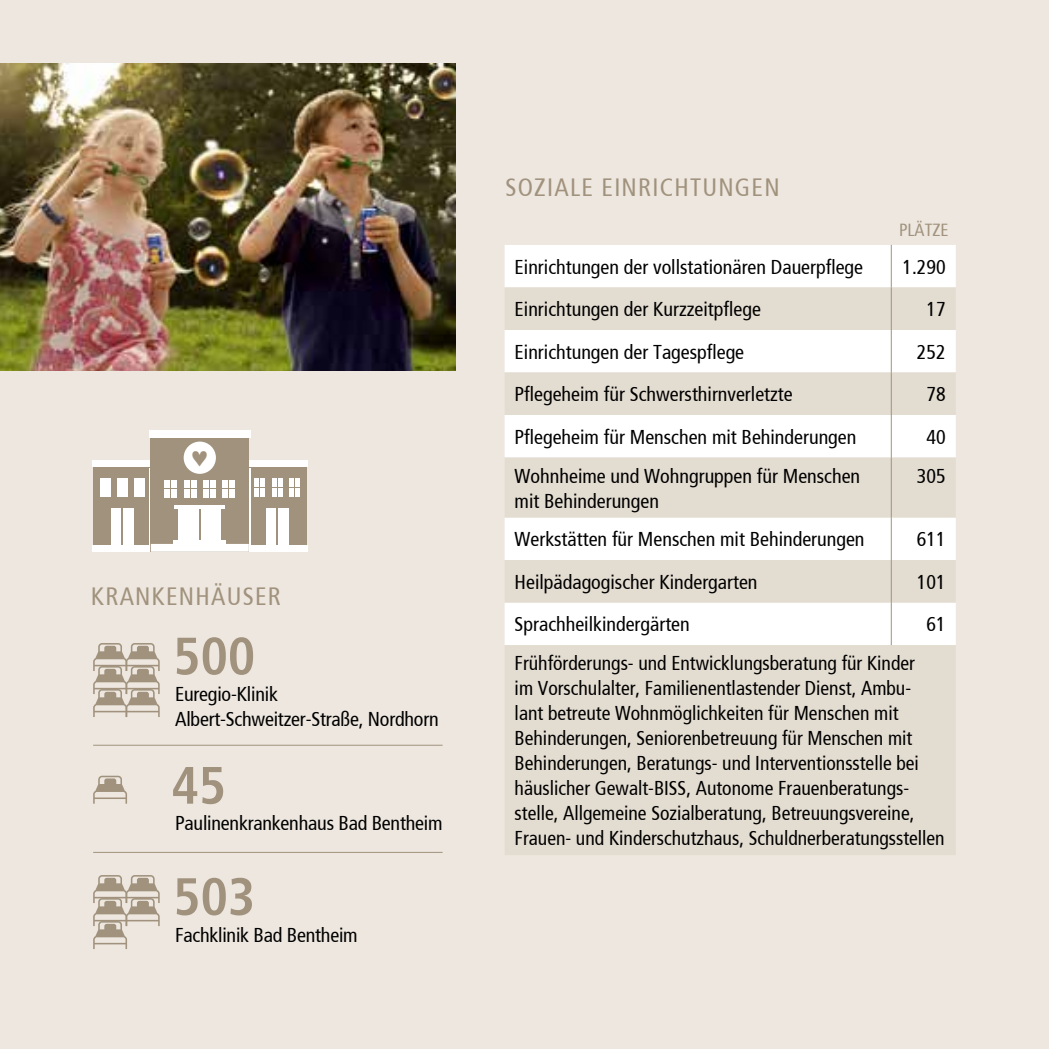
<style>
.page{position:relative;width:1049px;height:1049px;background:#ede7df}
.page>*{position:absolute;margin:0;border:0;box-sizing:border-box;transform-origin:0 0}
.t1{font:700 condensed 52.5px "Frutiger";color:#a1927d}
.t2{font:condensed 25px "Frutiger";letter-spacing:.05em;color:#a1927d}
.t3{font:condensed 20px/25px "Frutiger";color:#000}
.t4{font:condensed 17.5px "Frutiger";color:#a1927d}
</style>
<div class="page">
<div style="left:505px;top:245px;width:451px;height:42px;background:#fff"></div>
<svg style="left:505px;top:287px;width:451px;height:568px;fill:#e3dcd1"></svg>
<hr style="left:891px;top:245px;width:1px;height:42px;background:#a1927d">
<hr style="left:891px;top:287px;width:1px;height:43px;background:#a1927d">
<hr style="left:891px;top:330px;width:1px;height:42px;background:#a1927d">
<hr style="left:891px;top:372px;width:1px;height:43px;background:#a1927d">
<hr style="left:891px;top:415px;width:1px;height:42px;background:#a1927d">
<hr style="left:891px;top:457px;width:1px;height:60px;background:#a1927d">
<hr style="left:891px;top:517px;width:1px;height:43px;background:#a1927d">
<hr style="left:891px;top:560px;width:1px;height:42px;background:#a1927d">
<hr style="left:891px;top:602px;width:1px;height:43px;background:#a1927d">
<div style="left:93px;top:463px;width:59px;height:87px;background:#a1927d"></div>
<div style="left:92px;top:460px;width:61px;height:7px;background:#fff"></div>
<div style="left:111px;top:508px;width:23px;height:40px;background:#fff"></div>
<hr style="left:122px;top:507px;width:1px;height:43px;background:#a1927d">
<div style="left:100px;top:478px;width:11px;height:19px;background:#fff"></div>
<div style="left:117px;top:478px;width:11px;height:19px;background:#fff"></div>
<div style="left:134px;top:478px;width:11px;height:19px;background:#fff"></div>
<div style="left:92px;top:546px;width:61px;height:6px;background:#fff"></div>
<div style="left:248px;top:463px;width:58px;height:87px;background:#a1927d"></div>
<div style="left:247px;top:460px;width:60px;height:7px;background:#fff"></div>
<div style="left:247px;top:546px;width:60px;height:6px;background:#fff"></div>
<div style="left:151px;top:432px;width:98px;height:120px;background:#a1927d"></div>
<div style="left:149px;top:430px;width:101px;height:8px;background:#fff"></div>
<div style="left:184px;top:442px;width:32px;height:32px;background:#fff;border-radius:50%"></div>
<svg style="left:93px;top:776px;width:34px;height:28px"></svg>
<svg style="left:93px;top:643px;width:67px;height:74px"></svg>
<svg style="left:93px;top:875px;width:67px;height:74px"></svg>
<hr style="left:93px;top:745px;width:350px;height:1px;background:#a1927d">
<hr style="left:93px;top:852px;width:350px;height:1px;background:#a1927d">
<img style="left:0;top:64px;width:455px;height:307px">
<svg style="left:149px;top:450px;width:151px;height:102px"></svg>
<p class="t2" style="left:91px;top:585px;width:191px">KRANKENHÄUSER</p>
<h1 class="t1" style="left:173px;top:633px;width:83px">500</h1>
<p class="t3" style="left:175px;top:683px;width:265px">Euregio-Klinik<br>Albert-Schweitzer-Straße, Nordhorn</p>
<h1 class="t1" style="left:171px;top:762px;width:56px">45</h1>
<p class="t3" style="left:175px;top:812px;width:269px">Paulinenkrankenhaus Bad Bentheim</p>
<h1 class="t1" style="left:173px;top:873px;width:83px">503</h1>
<p class="t3" style="left:175px;top:924px;width:184px">Fachklinik Bad Bentheim</p>
<p class="t2" style="left:505px;top:176px;width:276px">SOZIALE EINRICHTUNGEN</p>
<p class="t4" style="left:899px;top:223px;width:51px">PLÄTZE</p>
<p class="t3" style="left:515px;top:256px;width:350px">Einrichtungen der vollstationären Dauerpflege</p>
<p class="t3" style="left:902px;top:256px;width:45px">1.290</p>
<p class="t3" style="left:515px;top:298px;width:248px">Einrichtungen der Kurzzeitpflege</p>
<p class="t3" style="left:926px;top:298px;width:21px">17</p>
<p class="t3" style="left:515px;top:341px;width:231px">Einrichtungen der Tagespflege</p>
<p class="t3" style="left:917px;top:341px;width:30px">252</p>
<p class="t3" style="left:515px;top:383px;width:280px">Pflegeheim für Schwersthirnverletzte</p>
<p class="t3" style="left:926px;top:383px;width:21px">78</p>
<p class="t3" style="left:515px;top:426px;width:343px">Pflegeheim für Menschen mit Behinderungen</p>
<p class="t3" style="left:926px;top:426px;width:21px">40</p>
<p class="t3" style="left:515px;top:465px;width:347px">Wohnheime und Wohngruppen für Menschen mit Behinderungen</p>
<p class="t3" style="left:917px;top:465px;width:30px">305</p>
<p class="t3" style="left:515px;top:528px;width:351px">Werkstätten für Menschen mit Behinderungen</p>
<p class="t3" style="left:917px;top:528px;width:30px">611</p>
<p class="t3" style="left:515px;top:571px;width:244px">Heilpädagogischer Kindergarten</p>
<p class="t3" style="left:917px;top:571px;width:30px">101</p>
<p class="t3" style="left:515px;top:613px;width:177px">Sprachheilkindergärten</p>
<p class="t3" style="left:926px;top:613px;width:21px">61</p>
<p class="t3" style="left:515px;top:652px;width:432px">Frühförderungs- und Entwicklungsberatung für Kinder<br>im Vorschulalter, Familienentlastender Dienst, Ambu&shy;lant betreute Wohnmöglichkeiten für Menschen mit Behinderungen, Seniorenbetreuung für Menschen mit Behinderungen, Beratungs- und Interventionsstelle bei häuslicher Gewalt-BISS, Autonome Frauenberatungs&shy;stelle, Allgemeine Sozialberatung, Betreuungsvereine, Frauen- und Kinderschutzhaus, Schuldnerberatungsstellen</p>
</div>
